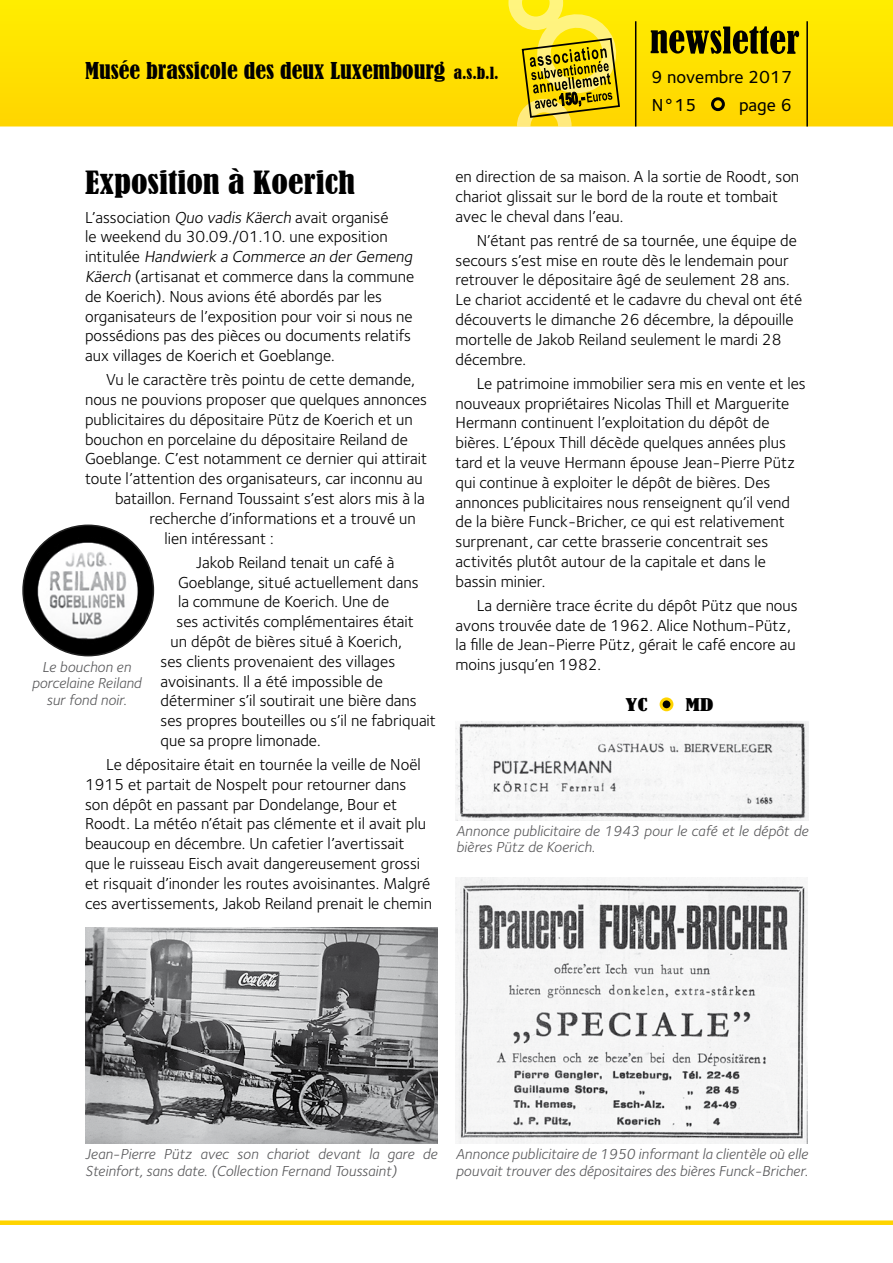
<style>
.page{position:relative;width:893px;height:1263px;background:#fff}
.page>*{position:absolute;margin:0;border:0;box-sizing:border-box;transform-origin:0 0}
.t1{font:condensed 30px "Bernard";color:#000;scale:1.15 1}
.t2{font:condensed 21.75px "Bernard";color:#000;scale:1.1 1}
.t3{font:18px/28.5px "Foundry Sterling Medium CE";color:#000}
.t4{font:16.5px/19.8px "Foundry Sterling Book CE";color:#000}
.t5{font:condensed 16.5px "Bernard";color:#000;scale:1.5 1}
.t6{font:15px/16.5px "Foundry Sterling Book Italic CE";color:#58585a}
.s1{font-size:15.75px}
.s2{font-style:italic}
</style>
<div class="page">
<svg style="left:0;top:0;width:893px;height:126px;background:#ffe100"></svg>
<svg style="left:651px;top:26px;width:148px;height:28px;background:#7d7000"></svg>
<div style="left:712px;top:99px;width:11px;height:11px;background:#ffd400;border-radius:50%"></div>
<div style="left:711px;top:97px;width:14px;height:14px;border:3px solid #000;border-radius:50%"></div>
<div style="left:0;top:1220px;width:893px;height:5px;background:#ffd400"></div>
<hr style="left:806px;top:21px;width:2px;height:105px;background:#000">
<svg style="left:453px;top:66px;width:46px;height:14px"></svg>
<svg style="left:508px;top:0;width:129px;height:126px;background:#ddc71e"></svg>
<div style="left:661px;top:699px;width:11px;height:11px;background:#000;border-radius:50%"></div>
<div style="left:660px;top:697px;width:13px;height:14px;border:3px solid #ffd400;border-radius:50%"></div>
<img style="left:23px;top:525px;width:130px;height:131px;border-radius:65px">
<img style="left:455px;top:878px;width:353px;height:266px">
<img style="left:456px;top:721px;width:352px;height:99px">
<img style="left:85px;top:927px;width:352px;height:217px">
<h2 class="t2" style="left:85px;top:58px;width:378px">Musée brassicole des deux Luxembourg <span class="s1">a.s.b.l.</span></h2>
<p class="t3" style="left:651px;top:63px;width:142px">9 novembre 2017<br>N°15</p>
<p class="t3" style="left:739px;top:91px;width:54px">page 6</p>
<h1 class="t1" style="left:85px;top:165px;width:236px">Exposition à Koerich</h1>
<p class="t4" style="left:85px;top:207px;width:332px">L’association <span class="s2">Quo vadis Käerch</span> avait organisé<br>le weekend du 30.09./01.10. une exposition<br>i n t i t u l é e <span class="s2">Handwierk a Commerce an der Gemeng Käerch</span> (artisanat et commerce dans la commune de Koerich). Nous avions été abordés par les organisateurs de l’exposition pour voir si nous ne possédions pas des pièces ou documents relatifs aux villages de Koerich et Goeblange.</p>
<p class="t4" style="left:106px;top:370px;width:310px">Vu le caractère très pointu de cette demande,</p>
<p class="t4" style="left:85px;top:390px;width:344px">nous ne pouvions proposer que quelques annonces</p>
<p class="t4" style="left:85px;top:410px;width:329px">publicitaires du dépositaire Pütz de Koerich et un</p>
<p class="t4" style="left:85px;top:429px;width:324px">bouchon en porcelaine du dépositaire Reiland de</p>
<p class="t4" style="left:85px;top:449px;width:344px">Goeblange. C’est notamment ce dernier qui attirait</p>
<p class="t4" style="left:85px;top:469px;width:339px">toute l’attention des organisateurs, car inconnu au</p>
<p class="t4" style="left:115px;top:489px;width:311px">bataillon. Fernand Toussaint s’est alors mis à la</p>
<p class="t4" style="left:150px;top:509px;width:268px">recherche d’informations et a trouvé un</p>
<p class="t4" style="left:165px;top:528px;width:111px">lien intéressant :</p>
<p class="t4" style="left:196px;top:552px;width:200px">Jakob Reiland tenait un café à</p>
<p class="t4" style="left:178px;top:572px;width:242px">Goeblange, situé actuellement dans</p>
<p class="t4" style="left:178px;top:592px;width:213px">la commune de Koerich. Une de</p>
<p class="t4" style="left:177px;top:612px;width:239px">ses activités complémentaires était</p>
<p class="t4" style="left:171px;top:632px;width:233px">un dépôt de bières situé à Koerich,</p>
<p class="t4" style="left:160px;top:651px;width:236px">ses clients provenaient des villages</p>
<p class="t4" style="left:160px;top:671px;width:224px">avoisinants. Il a été impossible de</p>
<p class="t4" style="left:160px;top:691px;width:258px">déterminer s’il soutirait une bière dans</p>
<p class="t4" style="left:160px;top:711px;width:277px">ses propres bouteilles ou s’il ne fabriquait</p>
<p class="t4" style="left:160px;top:731px;width:162px">que sa propre limonade.</p>
<p class="t4" style="left:85px;top:755px;width:349px;text-indent:21px">Le dépositaire était en tournée la veille de Noël 1915 et partait de Nospelt pour retourner dans son dépôt en passant par Dondelange, Bour et Roodt. La météo n’était pas clémente et il avait plu beaucoup en décembre. Un cafetier l’avertissait que le ruisseau Eisch avait dangereusement grossi et risquait d’inonder les routes avoisinantes. Malgré ces avertissements, Jakob Reiland prenait le chemin</p>
<p class="t6" style="left:32px;top:658px;width:111px;text-align:center">Le bouchon en porcelaine Reiland sur fond noir.</p>
<p class="t4" style="left:455px;top:167px;width:345px">en direction de sa maison. A la sortie de Roodt, son chariot glissait sur le bord de la route et tombait avec le cheval dans l’eau.</p>
<p class="t4" style="left:455px;top:231px;width:348px;text-indent:21px">N’étant pas rentré de sa tournée, une équipe de secours s’est mise en route dès le lendemain pour retrouver le dépositaire âgé de seulement 28 ans.<br>Le chariot accidenté et le cadavre du cheval ont été découverts le dimanche 26 décembre, la dépouille mortelle de Jakob Reiland seulement le mardi 28 décembre.</p>
<p class="t4" style="left:455px;top:373px;width:352px;text-indent:21px">Le patrimoine immobilier sera mis en vente et les nouveaux propriétaires Nicolas Thill et Marguerite Hermann continuent l’exploitation du dépôt de bières. L’époux Thill décède quelques années plus tard et la veuve Hermann épouse Jean-Pierre Pütz qui continue à exploiter le dépôt de bières. Des annonces publicitaires nous renseignent qu’il vend de la bière Funck-Bricher, ce qui est relativement surprenant, car cette brasserie concentrait ses activités plutôt autour de la capitale et dans le bassin minier.</p>
<p class="t4" style="left:455px;top:596px;width:344px;text-indent:21px">La dernière trace écrite du dépôt Pütz que nous avons trouvée date de 1962. Alice Nothum-Pütz, la fille de Jean-Pierre Pütz, gérait le café encore au moins jusqu’en 1982.</p>
<p class="t5" style="left:626px;top:695px;width:16px">YC</p>
<p class="t5" style="left:686px;top:695px;width:20px">MD</p>
<p class="t6" style="left:456px;top:823px;width:354px">Annonce publicitaire de 1943 pour le café et le dépôt de bières Pütz de Koerich.</p>
<p class="t6" style="left:85px;top:1146px;width:354px">Jean-Pierre Pütz avec son chariot devant la gare de<br>Steinfort, sans date. (Collection Fernand Toussaint)</p>
<p class="t6" style="left:456px;top:1146px;width:354px">Annonce publicitaire de 1950 informant la clientèle où elle pouvait trouver des dépositaires des bières Funck-Bricher.</p>
</div>
